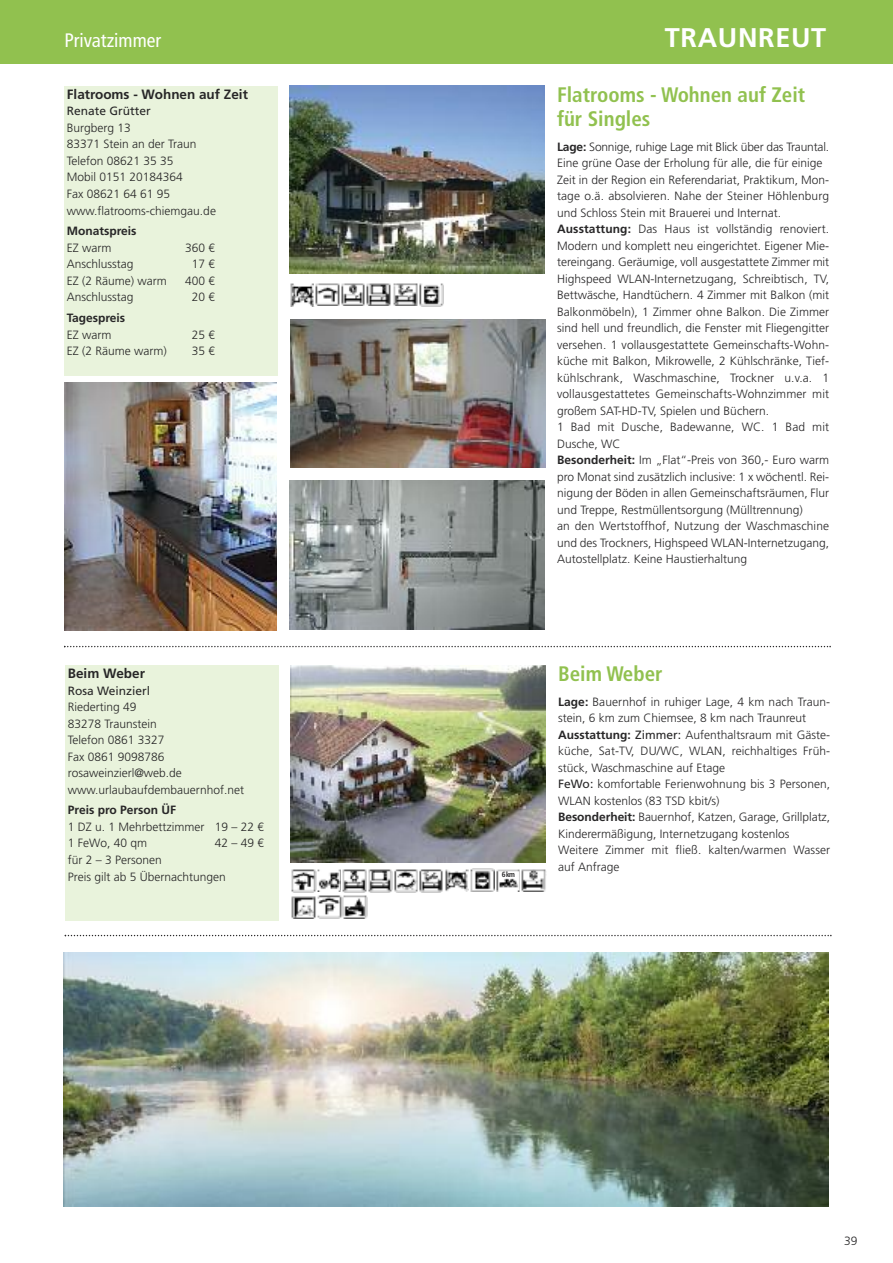
<style>
.page{position:relative;width:893px;height:1263px;background:#fff}
.page>*{position:absolute;margin:0;border:0;box-sizing:border-box;transform-origin:0 0}
.t1{font:700 27px "Frutiger";letter-spacing:.025em;color:#fff}
.t2{font:700 condensed 21px/24px "Frutiger";color:#91c14f}
.t3{font:condensed 19.5px "Frutiger";color:#fff}
.t4{font:700 13.5px "Frutiger";color:#272627}
.t5{font:300 12px/16.5px "Frutiger";color:#272627}
.t6{font:700 12px "Frutiger";color:#272627}
.t7{font:12px "Frutiger";color:#272627}
.t8{font:700 condensed 7.5px "Frutiger";color:#272627}
.s1{font-weight:700}
.s2{font-weight:400}
</style>
<div class="page">
<div style="left:0;top:0;width:893px;height:64px;background:#91c14f"></div>
<svg style="left:64px;top:646px;width:767px;height:1px"></svg>
<img style="left:291px;top:665px;width:255px;height:197px">
<div style="left:65px;top:665px;width:213px;height:255px;background:#e9f3dc"></div>
<img style="left:291px;top:868px;width:255px;height:24px">
<svg style="left:65px;top:935px;width:767px;height:1px"></svg>
<img style="left:290px;top:86px;width:255px;height:188px">
<div style="left:64px;top:86px;width:213px;height:289px;background:#e9f3dc"></div>
<img style="left:65px;top:383px;width:212px;height:247px">
<img style="left:290px;top:480px;width:255px;height:149px">
<img style="left:290px;top:319px;width:255px;height:149px">
<img style="left:393px;top:283px;width:51px;height:23px">
<img style="left:290px;top:283px;width:101px;height:23px">
<img style="left:64px;top:952px;width:764px;height:254px">
<img style="left:291px;top:895px;width:76px;height:24px">
<h3 class="t3" style="left:64px;top:33px;width:98px">Privatzimmer</h3>
<h1 class="t1" style="left:665px;top:27px;width:163px">TRAUNREUT</h1>
<p class="t4" style="left:67px;top:89px;width:183px">Flatrooms - Wohnen auf Zeit</p>
<p class="t7" style="left:67px;top:106px;width:86px">Renate Grütter</p>
<p class="t5" style="left:67px;top:120px;width:151px">Burgberg 13<br>83371 Stein an der Traun<br>Telefon 08621 35 35<br>Mobil 0151 20184364<br>Fax 08621 64 61 95 www.flatrooms-chiemgau.de</p>
<p class="t6" style="left:67px;top:226px;width:71px">Monatspreis</p>
<p class="t5" style="left:67px;top:240px;width:46px">EZ warm</p>
<p class="t5" style="left:185px;top:240px;width:32px">360 €</p>
<p class="t5" style="left:67px;top:257px;width:68px">Anschlusstag</p>
<p class="t5" style="left:192px;top:257px;width:25px">17 €</p>
<p class="t5" style="left:67px;top:273px;width:102px">EZ (2 Räume) warm</p>
<p class="t5" style="left:185px;top:273px;width:32px">400 €</p>
<p class="t5" style="left:67px;top:290px;width:68px">Anschlusstag</p>
<p class="t5" style="left:192px;top:290px;width:25px">20 €</p>
<p class="t6" style="left:67px;top:313px;width:60px">Tagespreis</p>
<p class="t5" style="left:67px;top:327px;width:46px">EZ warm</p>
<p class="t5" style="left:192px;top:327px;width:25px">25 €</p>
<p class="t5" style="left:67px;top:343px;width:102px">EZ (2 Räume warm)</p>
<p class="t5" style="left:192px;top:343px;width:25px">35 €</p>
<p class="t4" style="left:68px;top:668px;width:79px">Beim Weber</p>
<p class="t7" style="left:68px;top:686px;width:84px">Rosa Weinzierl</p>
<p class="t5" style="left:68px;top:700px;width:178px">Riederting 49<br>83278 Traunstein<br>Telefon 0861 3327<br>Fax 0861 9098786 rosaweinzierl@web.de www.urlaubaufdembauernhof.net</p>
<p class="t6" style="left:68px;top:805px;width:110px">Preis pro Person ÜF</p>
<p class="t5" style="left:68px;top:819px;width:198px">1 DZ u. 1 Mehrbettzimmer 19 – 22 €<br>1 FeWo, 40 qm</p>
<p class="t5" style="left:215px;top:836px;width:51px">42–49€</p>
<p class="t5" style="left:68px;top:852px;width:160px">für 2 – 3 Personen<br>Preis gilt ab 5 Übernachtungen</p>
<p class="t8" style="left:502px;top:871px;width:15px">6km</p>
<h2 class="t2" style="left:557px;top:84px;width:250px">Flatrooms - Wohnen auf Zeit für Singles</h2>
<p class="t5" style="left:557px;top:139px;width:274px"><span class="s1">Lage:</span> Sonnige, ruhige Lage mit Blick über das Trauntal.<br>Eine grüne Oase der Erholung für alle, die für einige Zeit in der Region ein Referendariat, Praktikum, Mon&shy;tage o.ä. absolvieren. Nahe der Steiner Höhlenburg und Schloss Stein mit Brauerei und Internat.<br><span class="s1">Ausstattung:</span> Das Haus ist vollständig renoviert.<br>Modern und komplett neu eingerichtet. Eigener Mie&shy;tereingang. Geräumige, voll ausgestattete Zimmer mit Highspeed WLAN-Internetzugang, Schreibtisch, TV, Bettwäsche, Handtüchern. 4 Zimmer mit Balkon (mit Balkonmöbeln), 1 Zimmer ohne Balkon. Die Zimmer sind hell und freundlich, die Fenster mit Fliegengitter versehen. 1 vollausgestattete Gemeinschafts-Wohn&shy;küche mit Balkon, Mikrowelle, 2 Kühlschränke, Tief&shy;kühlschrank, Waschmaschine, Trockner u.v.a. 1 vollausgestattetes Gemeinschafts-Wohnzimmer mit großem SAT-HD-TV, Spielen und Büchern.<br>1 Bad mit Dusche, Badewanne, WC. 1 Bad mit Dusche, WC<br><span class="s1">Besonderheit:</span> Im „Flat“-Preis von 360,- Euro warm pro Monat sind zusätzlich inclusive: 1 x wöchentl. Rei&shy;nigung der Böden in allen Gemeinschaftsräumen, Flur und Treppe, Restmüllentsorgung (Mülltrennung)<br>an den Wertstoffhof, Nutzung der Waschmaschine und des Trockners, Highspeed WLAN-Internetzugang, Autostellplatz. Keine Haustierhaltung</p>
<h2 class="t2" style="left:558px;top:663px;width:106px">Beim Weber</h2>
<p class="t5" style="left:558px;top:694px;width:274px"><span class="s1">Lage:</span> Bauernhof in ruhiger Lage, 4 km nach Traun&shy;stein, 6 km zum Chiemsee, 8 km nach Traunreut <span class="s1">Ausstattung:</span> <span class="s2">Zimmer:</span> Aufenthaltsraum mit Gäste&shy;küche, Sat-TV, DU/WC, WLAN, reichhaltiges Früh&shy;stück, Waschmaschine auf Etage<br><span class="s2">FeWo:</span> komfortable Ferienwohnung bis 3 Personen, WLAN kostenlos (83 TSD kbit/s)<br><span class="s1">Besonderheit:</span> Bauernhof, Katzen, Garage, Grillplatz, Kinderermäßigung, Internetzugang kostenlos Weitere Zimmer mit fließ. kalten/warmen Wasser auf Anfrage</p>
<p class="t5" style="left:844px;top:1234px;width:15px">39</p>
</div>
